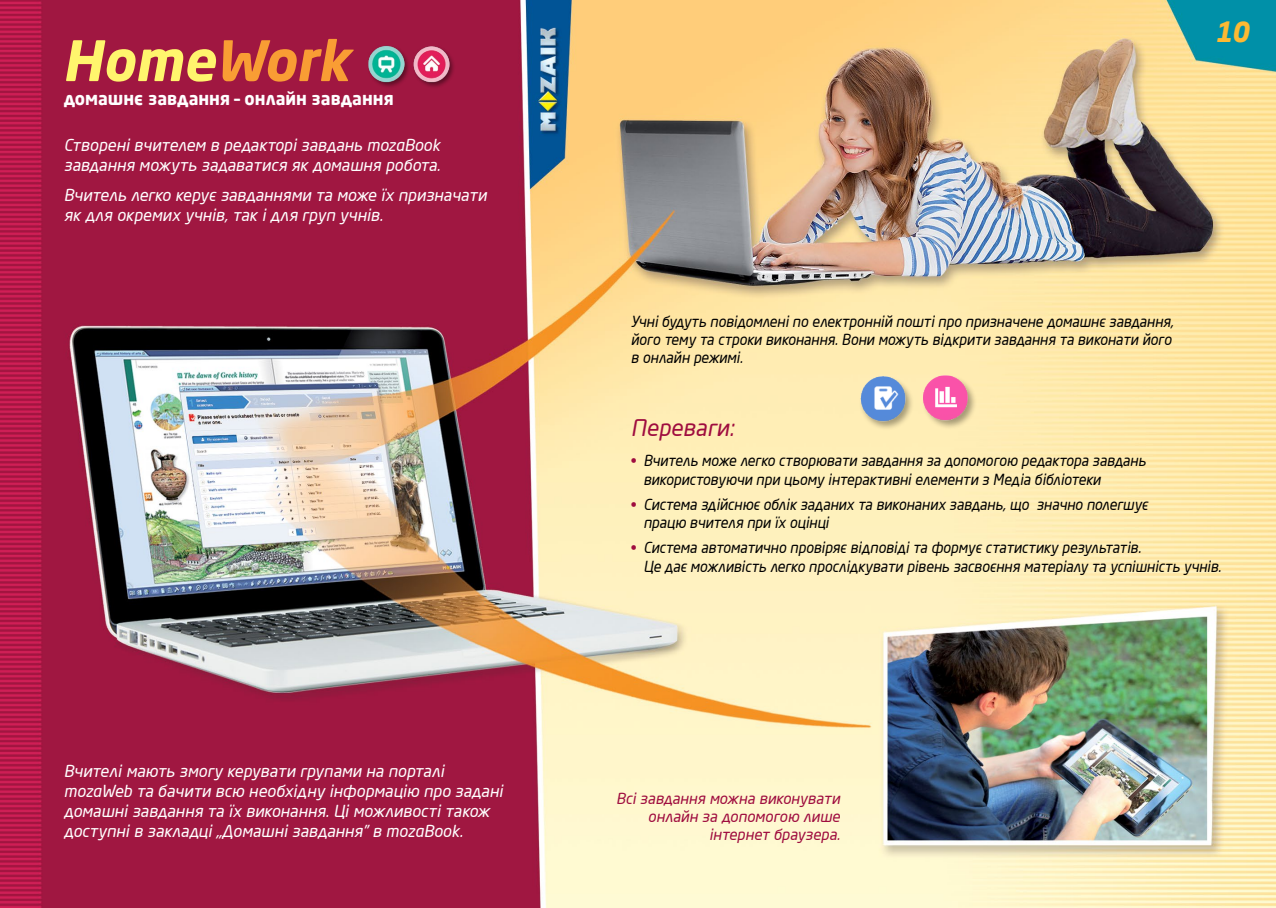
<style>
.page{position:relative;width:1276px;height:908px;background:#fff}
.page>*{position:absolute;margin:0;border:0;box-sizing:border-box;transform-origin:0 0}
.t1{font:italic 700 55px "Neo Sans Pro";color:#fff56d}
.t2{font:italic 700 27.5px "Neo Sans Pro";color:#fdb933}
.t3{font:italic 22.5px "Neo Sans Pro";color:#9f0d3f}
.t4{font:700 17.5px "Neo Sans Pro";color:#fff}
.t5{font:italic 16.25px/20px "Neo Sans Pro";color:#fff}
.t6{font:italic 15px/18.1px "Neo Sans Pro";letter-spacing:-.005em;color:#000;scale:.95 1}
.t7{font:italic 15px/18.1px "Neo Sans Pro";color:#9f0d3f;text-align:right}
.s1{color:#f99d34}
.s2{font-style:normal;color:#9f0d3f}
</style>
<div class="page">
<img style="left:0;top:0;width:1276px;height:907px">
<div style="left:367px;top:45px;width:44px;height:44px;background:#a01741"></div>
<img style="left:364px;top:42px;width:90px;height:45px">
<div style="left:413px;top:46px;width:43px;height:43px;background:#000;opacity:.4"></div>
<div style="left:859px;top:375px;width:56px;height:56px;background:#ffedb5"></div>
<img style="left:851px;top:370px;width:60px;height:58px">
<div style="left:921px;top:374px;width:56px;height:56px;background:#feecb4"></div>
<img style="left:914px;top:369px;width:61px;height:59px">
<h1 class="t1" style="left:62px;top:25px;width:289px">Home<span class="s1">Work</span></h1>
<p class="t4" style="left:64px;top:88px;width:331px">домашнє завдання – онлайн завдання</p>
<p class="t5" style="left:64px;top:134px;width:378px">Створені вчителем в редакторі завдань mozaBook завдання можуть задаватися як домашня робота.</p>
<p class="t5" style="left:64px;top:185px;width:424px">Вчитель легко керує завданнями та може їх призначати як для окремих учнів, так і для груп учнів.</p>
<p class="t5" style="left:64px;top:760px;width:440px">Вчителі мають змогу керувати групами на порталі mozaWeb та бачити всю необхідну інформацію про задані домашні завдання та їх виконання. Ці можливості також доступні в закладці „Домашні завдання” в mozaBook.</p>
<h2 class="t2" style="left:1214px;top:14px;width:36px">10</h2>
<p class="t6" style="left:631px;top:312px;width:572px">Учні будуть повідомлені по електронній пошті про призначене домашнє завдання, його тему та строки виконання. Вони можуть відкрити завдання та виконати його в онлайн режимі.</p>
<h3 class="t3" style="left:631px;top:413px;width:105px">Переваги:</h3>
<p class="t6" style="left:643px;top:451px;width:530px;text-indent:-13px"><span class="s2">•</span> Вчитель може легко створювати завдання за допомогою редактора завдань використовуючи при цьому інтерактивні елементи з Медіа бібліотеки</p>
<p class="t6" style="left:643px;top:495px;width:533px;text-indent:-12px"><span class="s2">•</span> Система здійснює облік заданих та виконаних завдань, що значно полегшує працю вчителя при їх оцінці</p>
<p class="t6" style="left:643px;top:538px;width:609px;text-indent:-12px"><span class="s2">•</span> Система автоматично провіряє відповіді та формує статистику результатів.<br>Це дає можливість легко прослідкувати рівень засвоєння матеріалу та успішність учнів.</p>
<p class="t7" style="left:616px;top:789px;width:225px">Всі завдання можна виконувати онлайн за допомогою лише інтернет браузера.</p>
</div>
